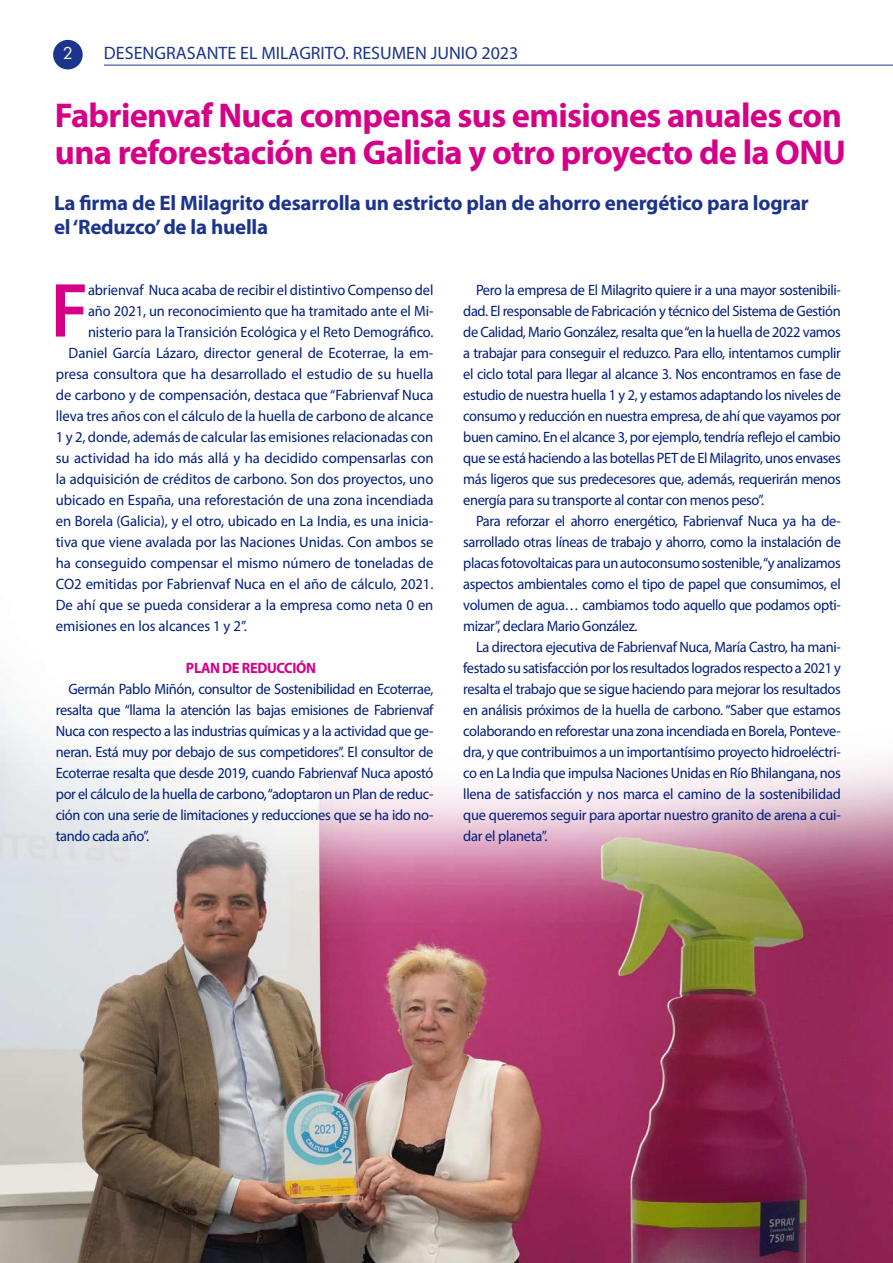
<style>
.page{position:relative;width:893px;height:1263px;background:#fff}
.page>*{position:absolute;margin:0;border:0;box-sizing:border-box;transform-origin:0 0}
.t1{font:600 77.25px "Myriad Pro";color:#d50087;scale:.96 1}
.t2{font:700 34.5px/37.5px "Myriad Pro";letter-spacing:-.02em;color:#d50087}
.t3{font:700 21px/24px "Myriad Pro";letter-spacing:-.01em;color:#1c348c}
.t4{font:18px "Myriad Pro";color:#1c348c}
.t5{font:18px "Futura PT";color:#fff}
.t6{font:15px/21px "Myriad Pro";letter-spacing:-.005em;color:#001d7e;text-align:justify;scale:.96 1}
.t7{font:15px "Myriad Pro";letter-spacing:-.005em;color:#001d7e}
.t8{font:700 15px "Myriad Pro";letter-spacing:-.025em;color:#d50087;scale:.96 1}
</style>
<div class="page">
<div style="left:53px;top:40px;width:30px;height:29px;background:#1c348c;border-radius:50%"></div>
<hr style="left:104px;top:65px;width:789px;height:1px;background:#1c348c">
<img style="left:0;top:693px;width:893px;height:570px">
<p class="t5" style="left:63px;top:42px;width:12px">2</p>
<p class="t4" style="left:104px;top:42px;width:416px">DESENGRASANTE EL MILAGRITO. RESUMEN JUNIO 2023</p>
<h2 class="t2" style="left:55px;top:95px;width:792px">Fabrienvaf Nuca compensa sus emisiones anuales con una reforestación en Galicia y otro proyecto de la ONU</h2>
<h3 class="t3" style="left:54px;top:191px;width:756px">La firma de El Milagrito desarrolla un estricto plan de ahorro energético para lograr el ‘Reduzco’ de la huella</h3>
<h1 class="t1" style="left:51px;top:261px;width:41px">F</h1>
<p class="t6" style="left:88px;top:279px;width:361px">abrienvaf Nuca acaba de recibir el distintivo Compenso del</p>
<p class="t6" style="left:88px;top:300px;width:361px">año 2021, un reconocimiento que ha tramitado ante el Mi-</p>
<p class="t6" style="left:88px;top:321px;width:361px">nisterio para la Transición Ecológica y el Reto Demográfico.</p>
<p class="t7" style="left:69px;top:343px;width:366px">Daniel García Lázaro, director general de Ecoterrae, la em-</p>
<p class="t7" style="left:56px;top:364px;width:379px">presa consultora que ha desarrollado el estudio de su huella</p>
<p class="t7" style="left:56px;top:385px;width:379px">de carbono y de compensación, destaca que “Fabrienvaf Nuca</p>
<p class="t7" style="left:56px;top:406px;width:379px">lleva tres años con el cálculo de la huella de carbono de alcance</p>
<p class="t7" style="left:56px;top:427px;width:379px">1 y 2, donde, además de calcular las emisiones relacionadas con</p>
<p class="t7" style="left:56px;top:448px;width:379px">su actividad ha ido más allá y ha decidido compensarlas con</p>
<p class="t7" style="left:56px;top:469px;width:379px">la adquisición de créditos de carbono. Son dos proyectos, uno</p>
<p class="t7" style="left:56px;top:490px;width:379px">ubicado en España, una reforestación de una zona incendiada</p>
<p class="t7" style="left:56px;top:511px;width:379px">en Borela (Galicia), y el otro, ubicado en La India, es una inicia-</p>
<p class="t7" style="left:56px;top:532px;width:379px">tiva que viene avalada por las Naciones Unidas. Con ambos se</p>
<p class="t7" style="left:56px;top:553px;width:379px">ha conseguido compensar el mismo número de toneladas de</p>
<p class="t7" style="left:56px;top:574px;width:379px">CO2 emitidas por Fabrienvaf Nuca en el año de cálculo, 2021.</p>
<p class="t7" style="left:56px;top:595px;width:379px">De ahí que se pueda considerar a la empresa como neta 0 en</p>
<p class="t7" style="left:56px;top:616px;width:193px">emisiones en los alcances 1 y 2”.</p>
<p class="t8" style="left:186px;top:658px;width:137px">PLAN DE REDUCCIÓN</p>
<p class="t6" style="left:56px;top:678px;width:395px;text-indent:13px">Germán Pablo Miñón, consultor de Sostenibilidad en Ecoterrae, resalta que “llama la atención las bajas emisiones de Fabrienvaf Nuca con respecto a las industrias químicas y a la actividad que ge&shy;neran. Está muy por debajo de sus competidores”. El consultor de Ecoterrae resalta que desde 2019, cuando Fabrienvaf Nuca apostó por el cálculo de la huella de carbono, “adoptaron un Plan de reduc&shy;ción con una serie de limitaciones y reducciones que se ha ido no&shy;tando cada año”.</p>
<p class="t6" style="left:463px;top:279px;width:395px;text-indent:13px">Pero la empresa de El Milagrito quiere ir a una mayor sostenibili&shy;dad. El responsable de Fabricación y técnico del Sistema de Gestión de Calidad, Mario González, resalta que “en la huella de 2022 vamos a trabajar para conseguir el reduzco. Para ello, intentamos cumplir el ciclo total para llegar al alcance 3. Nos encontramos en fase de estudio de nuestra huella 1 y 2, y estamos adaptando los niveles de consumo y reducción en nuestra empresa, de ahí que vayamos por buen camino. En el alcance 3, por ejemplo, tendría reflejo el cambio que se está haciendo a las botellas PET de El Milagrito, unos envases más ligeros que sus predecesores que, además, requerirán menos energía para su transporte al contar con menos peso”.</p>
<p class="t6" style="left:463px;top:510px;width:395px;text-indent:13px">Para reforzar el ahorro energético, Fabrienvaf Nuca ya ha de&shy;sarrollado otras líneas de trabajo y ahorro, como la instalación de placas fotovoltaicas para un autoconsumo sostenible, “y analizamos aspectos ambientales como el tipo de papel que consumimos, el volumen de agua… cambiamos todo aquello que podamos opti&shy;mizar”, declara Mario González.</p>
<p class="t6" style="left:463px;top:636px;width:395px;text-indent:13px">La directora ejecutiva de Fabrienvaf Nuca, María Castro, ha mani&shy;festado su satisfacción por los resultados logrados respecto a 2021 y resalta el trabajo que se sigue haciendo para mejorar los resultados en análisis próximos de la huella de carbono. “Saber que estamos colaborando en reforestar una zona incendiada en Borela, Ponteve&shy;dra, y que contribuimos a un importantísimo proyecto hidroeléctri&shy;co en La India que impulsa Naciones Unidas en Río Bhilangana, nos llena de satisfacción y nos marca el camino de la sostenibilidad que queremos seguir para aportar nuestro granito de arena a cui&shy;dar el planeta”.</p>
</div>
